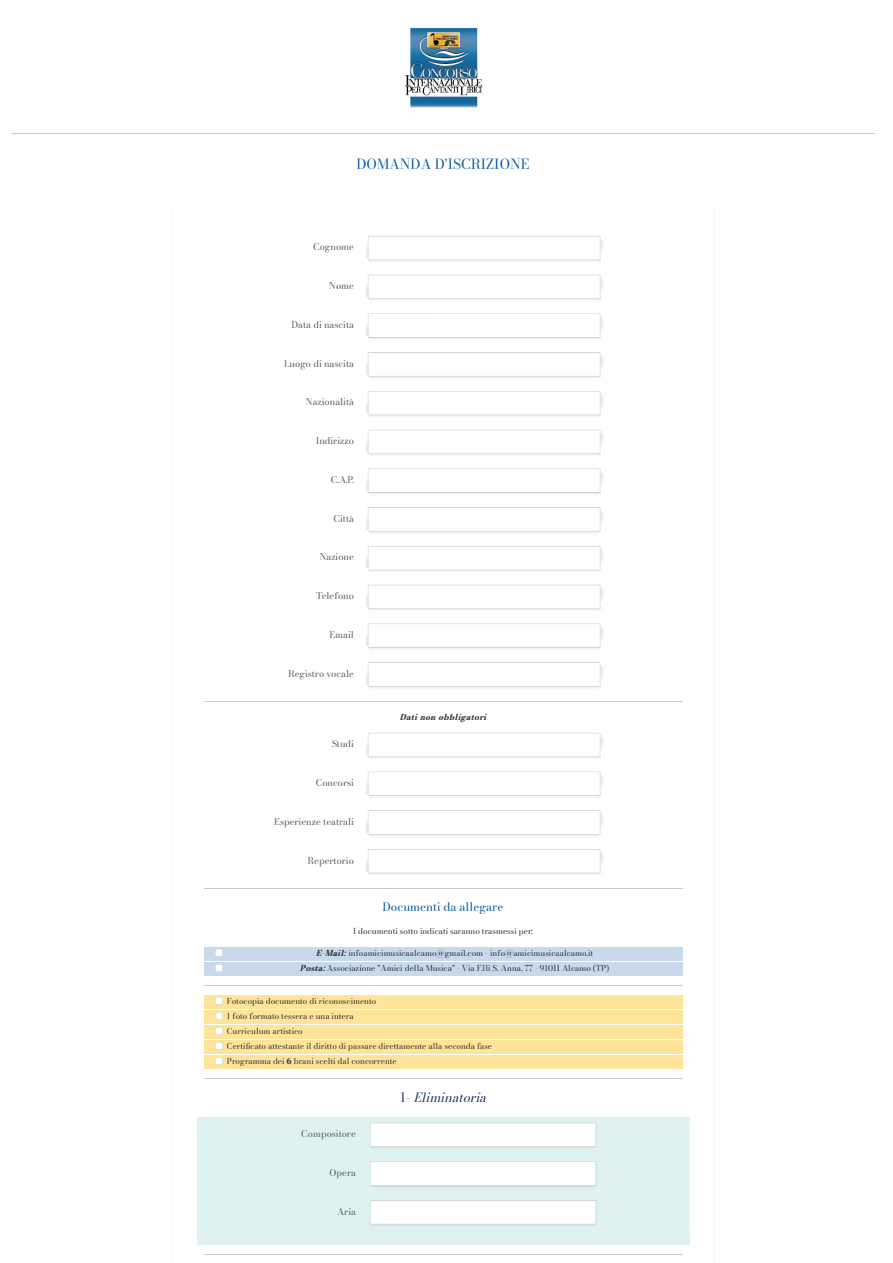
<style>
.page{position:relative;width:893px;height:1263px;background:#fff}
.page>*{position:absolute;margin:0;border:0;box-sizing:border-box;transform-origin:0 0}
.t1{font:13.95px "Bodoni Moda 11 pt";color:#09579b}
.t2{font:italic 12.75px "Bodoni Moda 11 pt";color:#1b3563}
.t3{font:11.55px "Bodoni Moda 11 pt";color:#09579b}
.t4{font:9.3px "Bodoni Moda 11 pt";color:#56595a}
.t5{font:8.1px/15px "Bodoni Moda 11 pt";color:#292d2f;text-align:center}
.t6{font:italic 8.1px "Bodoni Moda 11 pt";color:#292d2f}
.s1{font-style:italic}
.s2{font-style:normal}
</style>
<div class="page">
<img style="left:405px;top:28px;width:78px;height:80px">
<div style="left:204px;top:947px;width:478px;height:14px;background:#c8d9ec"></div>
<div style="left:204px;top:962px;width:478px;height:14px;background:#c8d9ec"></div>
<div style="left:204px;top:995px;width:478px;height:14px;background:#fee498"></div>
<div style="left:204px;top:1010px;width:478px;height:14px;background:#fee498"></div>
<div style="left:204px;top:1025px;width:478px;height:14px;background:#fee498"></div>
<div style="left:204px;top:1040px;width:478px;height:14px;background:#fee498"></div>
<div style="left:204px;top:1055px;width:478px;height:14px;background:#fee498"></div>
<div style="left:197px;top:1117px;width:492px;height:128px;background:#e0f1f1"></div>
<svg style="left:215px;top:949px;width:8px;height:8px"></svg>
<svg style="left:215px;top:964px;width:8px;height:8px"></svg>
<svg style="left:215px;top:997px;width:8px;height:8px"></svg>
<svg style="left:215px;top:1012px;width:8px;height:8px"></svg>
<svg style="left:215px;top:1027px;width:8px;height:8px"></svg>
<svg style="left:215px;top:1042px;width:8px;height:8px"></svg>
<svg style="left:215px;top:1057px;width:8px;height:8px"></svg>
<svg style="left:366px;top:236px;width:237px;height:26px"></svg>
<svg style="left:366px;top:274px;width:237px;height:27px"></svg>
<svg style="left:366px;top:313px;width:237px;height:27px"></svg>
<svg style="left:366px;top:352px;width:237px;height:26px"></svg>
<svg style="left:366px;top:391px;width:237px;height:26px"></svg>
<svg style="left:366px;top:429px;width:237px;height:27px"></svg>
<svg style="left:366px;top:468px;width:237px;height:27px"></svg>
<svg style="left:366px;top:507px;width:237px;height:26px"></svg>
<svg style="left:366px;top:546px;width:237px;height:26px"></svg>
<svg style="left:366px;top:584px;width:237px;height:27px"></svg>
<svg style="left:366px;top:623px;width:237px;height:27px"></svg>
<svg style="left:366px;top:662px;width:237px;height:26px"></svg>
<svg style="left:366px;top:732px;width:237px;height:27px"></svg>
<svg style="left:366px;top:771px;width:237px;height:27px"></svg>
<svg style="left:366px;top:810px;width:237px;height:26px"></svg>
<svg style="left:366px;top:849px;width:237px;height:26px"></svg>
<svg style="left:370px;top:1122px;width:227px;height:26px;background:#f9fafa"></svg>
<svg style="left:370px;top:1161px;width:227px;height:26px;background:#f9fafa"></svg>
<svg style="left:370px;top:1200px;width:227px;height:26px;background:#f9fafa"></svg>
<hr style="left:12px;top:133px;width:862px;height:1px;background:#131d25">
<hr style="left:204px;top:701px;width:478px;height:1px;background:#292d2f">
<hr style="left:204px;top:888px;width:478px;height:1px;background:#292d2f">
<hr style="left:204px;top:985px;width:478px;height:1px;background:#292d2f">
<hr style="left:204px;top:1078px;width:478px;height:1px;background:#292d2f">
<hr style="left:204px;top:1254px;width:478px;height:1px;background:#292d2f">
<div style="left:370px;top:315px;width:63px;height:21px;background:#fff"></div>
<h1 class="t1" style="left:357px;top:155px;width:174px">DOMANDA D'ISCRIZIONE</h1>
<p class="t4" style="left:313px;top:241px;width:42px">Cognome</p>
<p class="t4" style="left:329px;top:280px;width:27px">Nome</p>
<p class="t4" style="left:292px;top:318px;width:64px">Data di nascita</p>
<p class="t4" style="left:284px;top:357px;width:71px">Luogo di nascita</p>
<p class="t4" style="left:306px;top:396px;width:50px">Nazionalità</p>
<p class="t4" style="left:316px;top:435px;width:40px">Indirizzo</p>
<p class="t4" style="left:331px;top:473px;width:25px">C.A.P.</p>
<p class="t4" style="left:334px;top:512px;width:22px">Città</p>
<p class="t4" style="left:319px;top:551px;width:36px">Nazione</p>
<p class="t4" style="left:316px;top:590px;width:39px">Telefono</p>
<p class="t4" style="left:330px;top:628px;width:26px">Email</p>
<p class="t4" style="left:288px;top:667px;width:67px">Registro vocale</p>
<p class="t4" style="left:332px;top:738px;width:24px">Studi</p>
<p class="t4" style="left:316px;top:776px;width:40px">Concorsi</p>
<p class="t4" style="left:274px;top:815px;width:81px">Esperienze teatrali</p>
<p class="t4" style="left:308px;top:854px;width:48px">Repertorio</p>
<p class="t6" style="left:400px;top:712px;width:90px">Dati non obbligatori</p>
<h3 class="t3" style="left:383px;top:899px;width:122px">Documenti da allegare</h3>
<p class="t5" style="left:353px;top:923px;width:181px">I documenti sotto indicati saranno trasmessi per:</p>
<p class="t5" style="left:300px;top:945px;width:311px"><span class="s1">E-Mail:</span>infoamicimusicaalcamo@gmail.com - info@amicimusicaalcamo.it<br><span class="s1">Posta:</span>Associazione "Amici della Musica" - Via F.lli S. Anna, 77 - 91011 Alcamo (TP)</p>
<p class="t5" style="left:227px;top:993px;width:267px;text-align:left">Fotocopia documento di riconoscimento<br>1 foto formato tessera e una intera<br>Curriculum artistico<br>Certificato attestante il diritto di passare direttamente alla seconda fase Programma dei 6 brani scelti dal concorrente</p>
<h2 class="t2" style="left:400px;top:1089px;width:91px"><span class="s2">1 -</span> Eliminatoria</h2>
<p class="t4" style="left:301px;top:1127px;width:56px">Compositore</p>
<p class="t4" style="left:330px;top:1166px;width:28px">Opera</p>
<p class="t4" style="left:337px;top:1205px;width:20px">Aria</p>
</div>
